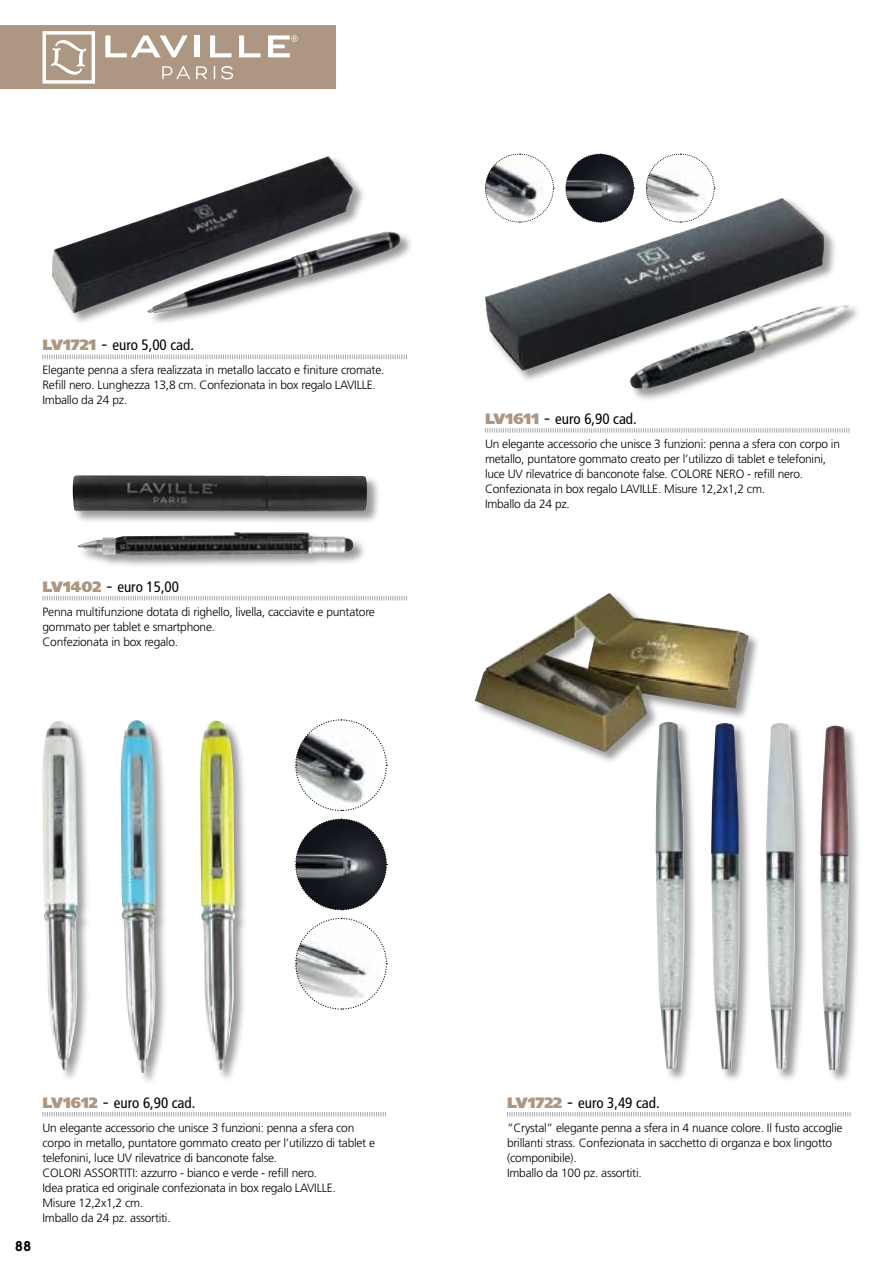
<style>
.page{position:relative;width:893px;height:1263px;background:#fff}
.page>*{position:absolute;margin:0;border:0;box-sizing:border-box;transform-origin:0 0}
.t1{font:800 18px "Boks";color:#000}
.t2{font:condensed 15px "Frutiger";color:#000}
.t3{font:300 12px/15px "Frutiger";letter-spacing:-.02em;color:#000}
.s1{font-weight:900;font-stretch:normal;color:#ad9682}
.s2{font-weight:300;font-stretch:normal;font-size:18px}
</style>
<div class="page">
<div style="left:0;top:26px;width:336px;height:63px;background:#ad9682"></div>
<div style="left:43px;top:31px;width:52px;height:53px;border:3px solid #fff"></div>
<svg style="left:51px;top:40px;width:35px;height:35px"></svg>
<svg style="left:105px;top:35px;width:83px;height:22px"></svg>
<div style="left:194px;top:35px;width:6px;height:22px;background:#fff"></div>
<svg style="left:210px;top:35px;width:22px;height:22px"></svg>
<svg style="left:239px;top:35px;width:22px;height:22px"></svg>
<svg style="left:268px;top:35px;width:30px;height:22px"></svg>
<svg style="left:162px;top:66px;width:71px;height:14px"></svg>
<div style="left:51px;top:155px;width:363px;height:171px;background:#000;opacity:.4"></div>
<img style="left:52px;top:156px;width:349px;height:157px">
<div style="left:72px;top:474px;width:309px;height:95px;background:#000;opacity:.4"></div>
<img style="left:73px;top:475px;width:295px;height:80px">
<svg style="left:43px;top:596px;width:364px;height:4px"></svg>
<svg style="left:43px;top:1112px;width:343px;height:4px"></svg>
<svg style="left:507px;top:1112px;width:344px;height:4px"></svg>
<svg style="left:43px;top:355px;width:364px;height:4px"></svg>
<svg style="left:295px;top:719px;width:93px;height:93px"></svg>
<svg style="left:295px;top:818px;width:93px;height:93px"></svg>
<svg style="left:295px;top:917px;width:93px;height:93px"></svg>
<div style="left:42px;top:719px;width:206px;height:366px;background:#000;opacity:.4"></div>
<img style="left:121px;top:720px;width:114px;height:353px">
<div style="left:654px;top:721px;width:208px;height:362px;background:#000;opacity:.4"></div>
<img style="left:655px;top:722px;width:194px;height:348px">
<div style="left:474px;top:592px;width:288px;height:173px;background:#000;opacity:.4"></div>
<img style="left:475px;top:593px;width:274px;height:159px">
<div style="left:484px;top:197px;width:378px;height:205px;background:#000;opacity:.4"></div>
<img style="left:485px;top:198px;width:365px;height:191px">
<svg style="left:485px;top:428px;width:364px;height:5px"></svg>
<svg style="left:485px;top:153px;width:69px;height:70px"></svg>
<svg style="left:565px;top:153px;width:70px;height:70px"></svg>
<svg style="left:645px;top:153px;width:70px;height:70px"></svg>
<p class="t2" style="left:43px;top:336px;width:153px"><span class="s1">LV1721</span> <span class="s2">-</span> euro 5,00 cad.</p>
<p class="t3" style="left:43px;top:363px;width:343px">Elegante penna a sfera realizzata in metallo laccato e finiture cromate.<br>Refill nero. Lunghezza 13,8 cm. Confezionata in box regalo LAVILLE.<br>Imballo da 24 pz.</p>
<p class="t2" style="left:43px;top:578px;width:138px"><span class="s1">LV1402</span> <span class="s2">-</span> euro 15,00</p>
<p class="t3" style="left:43px;top:604px;width:334px">Penna multifunzione dotata di righello, livella, cacciavite e puntatore gommato per tablet e smartphone.<br>Confezionata in box regalo.</p>
<p class="t2" style="left:485px;top:410px;width:153px"><span class="s1">LV1611</span> <span class="s2">-</span> euro 6,90 cad.</p>
<p class="t3" style="left:485px;top:436px;width:357px">Un elegante accessorio che unisce 3 funzioni: penna a sfera con corpo in metallo, puntatore gommato creato per l’utilizzo di tablet e telefonini, luce UV rilevatrice di banconote false. COLORE NERO - refill nero.<br>Confezionata in box regalo LAVILLE. Misure 12,2x1,2 cm.<br>Imballo da 24 pz.</p>
<h1 class="t1" style="left:15px;top:1237px;width:18px">88</h1>
<p class="t2" style="left:43px;top:1094px;width:154px"><span class="s1">LV1612</span> <span class="s2">-</span> euro 6,90 cad.</p>
<p class="t3" style="left:43px;top:1120px;width:334px">Un elegante accessorio che unisce 3 funzioni: penna a sfera con corpo in metallo, puntatore gommato creato per l’utilizzo di tablet e telefonini, luce UV rilevatrice di banconote false.<br>COLORI ASSORTITI: azzurro - bianco e verde - refill nero.<br>Idea pratica ed originale confezionata in box regalo LAVILLE.<br>Misure 12,2x1,2 cm.<br>Imballo da 24 pz. assortiti.</p>
<p class="t2" style="left:507px;top:1094px;width:154px"><span class="s1">LV1722</span> <span class="s2">-</span> euro 3,49 cad.</p>
<p class="t3" style="left:507px;top:1120px;width:337px">“Crystal” elegante penna a sfera in 4 nuance colore. Il fusto accoglie brillanti strass. Confezionata in sacchetto di organza e box lingotto (componibile).<br>Imballo da 100 pz. assortiti.</p>
</div>
